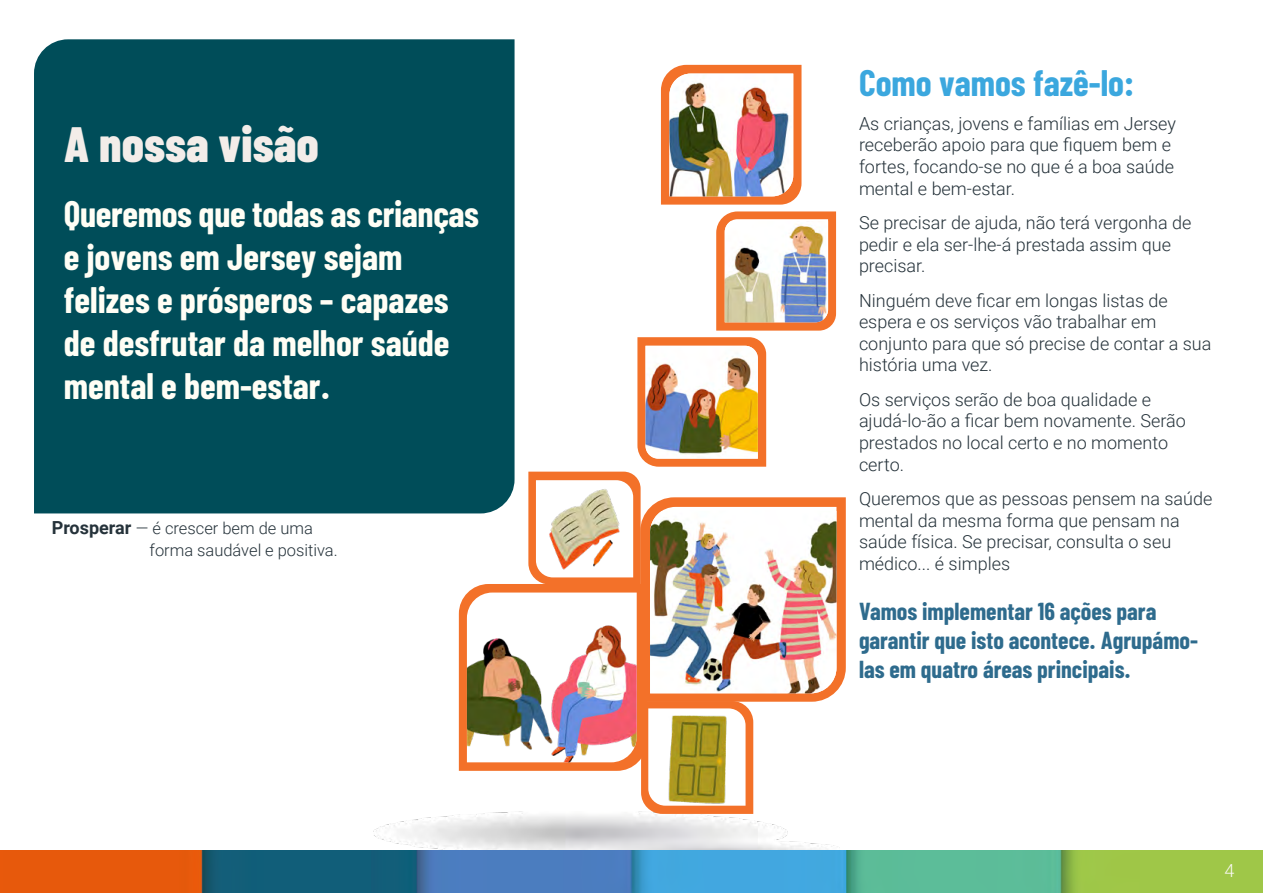
<style>
.page{position:relative;width:1263px;height:893px;background:#fff}
.page>*{position:absolute;margin:0;border:0;box-sizing:border-box;transform-origin:0 0}
.t1{font:800 49.5px "Barlow Condensed";color:#f3ede9}
.t2{font:700 36px/43.2px "Barlow Condensed";color:#fffef5}
.t3{font:700 36px "Barlow Condensed";color:#3ba7de}
.t4{font:700 24px/28.8px "Barlow Condensed";color:#2e6b8d}
.t5{font:300 18px/21.6px "Roboto";color:#25323a}
.t6{font:300 18px "Roboto";color:#f9f8f3}
.t7{font:300 16.5px/21.6px "Roboto";color:#25323a}
.s1{font-weight:700;font-size:18px}
</style>
<div class="page">
<div style="left:34px;top:39px;width:480px;height:474px;background:#004d59"></div>
<svg style="left:661px;top:65px;width:140px;height:140px;background:#f37f3e"></svg>
<img style="left:669px;top:74px;width:124px;height:122px">
<svg style="left:716px;top:211px;width:120px;height:120px;background:#f38446"></svg>
<img style="left:725px;top:221px;width:103px;height:101px">
<svg style="left:459px;top:337px;width:387px;height:477px"></svg>
<img style="left:645px;top:346px;width:113px;height:113px">
<img style="left:0;top:850px;width:1263px;height:43px">
<p class="t1" style="left:64px;top:113px;width:257px">A nossa visão</p>
<p class="t2" style="left:64px;top:191px;width:417px">Queremos que todas as crianças e jovens em Jersey sejam felizes e prósperos – capazes de desfrutar da melhor saúde mental e bem-estar.</p>
<p class="t7" style="left:150px;top:517px;width:190px;text-indent:-98px"><span class="s1">Prosperar</span> — é crescer bem de uma forma saudável e positiva.</p>
<p class="t3" style="left:859px;top:60px;width:277px">Como vamos fazê-lo:</p>
<p class="t5" style="left:859px;top:112px;width:318px">As crianças, jovens e famílias em Jersey receberão apoio para que fiquem bem e fortes, focando-se no que é a boa saúde mental e bem-estar.</p>
<p class="t5" style="left:859px;top:211px;width:334px">Se precisar de ajuda, não terá vergonha de pedir e ela ser-lhe-á prestada assim que precisar.</p>
<p class="t5" style="left:859px;top:289px;width:354px">Ninguém deve ficar em longas listas de espera e os serviços vão trabalhar em conjunto para que só precise de contar a sua história uma vez.</p>
<p class="t5" style="left:859px;top:388px;width:328px">Os serviços serão de boa qualidade e ajudá-lo-ão a ficar bem novamente. Serão prestados no local certo e no momento certo.</p>
<p class="t5" style="left:859px;top:487px;width:355px">Queremos que as pessoas pensem na saúde mental da mesma forma que pensam na saúde física. Se precisar, consulta o seu médico... é simples</p>
<p class="t4" style="left:859px;top:596px;width:341px">Vamos implementar 16 ações para garantir que isto acontece. Agrupámo&shy;las em quatro áreas principais.</p>
<p class="t6" style="left:1224px;top:858px;width:11px">4</p>
</div>
